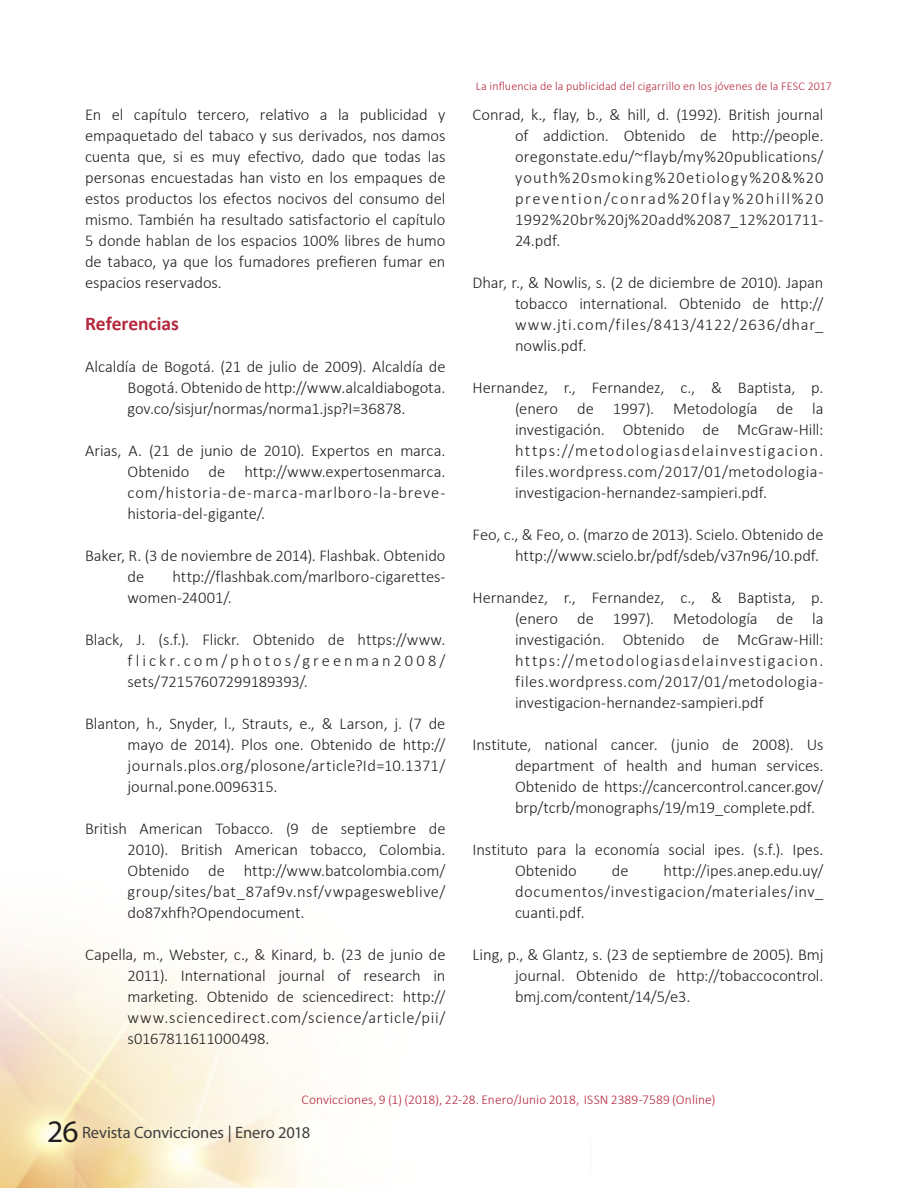
<style>
.page{position:relative;width:918px;height:1188px;background:#fff}
.page>*{position:absolute;margin:0;border:0;box-sizing:border-box;transform-origin:0 0}
.sub{font:700 19.5px "Calibri";color:#b5283e}
.Referencias{font:300 16.5px/21px "Calibri";color:#231f20;text-align:justify}
.Sub2{font:300 16.5px/21px "Calibri";letter-spacing:-.005em;color:#231f20;text-align:justify}
.t1{font:16.5px "Myriad Pro";letter-spacing:-.005em;color:#3e3e3f}
.Sub2-2{font:300 13.5px "Calibri";letter-spacing:.005em;color:#b5283e}
.titulo{font:300 12px "Calibri";letter-spacing:.01em;color:#b5283e}
.s1{font-size:31.5px;color:#231f20}
</style>
<div class="page">
<img style="left:0;top:936px;width:311px;height:252px">
<p class="Sub2" style="left:85px;top:104px;width:362px">En el capítulo tercero, relativo a la publicidad y empaquetado del tabaco y sus derivados, nos damos cuenta que, si es muy efectivo, dado que todas las personas encuestadas han visto en los empaques de estos productos los efectos nocivos del consumo del mismo. También ha resultado satisfactorio el capítulo 5 donde hablan de los espacios 100% libres de humo de tabaco, ya que los fumadores prefieren fumar en espacios reservados.</p>
<p class="sub" style="left:85px;top:311px;width:95px">Referencias</p>
<p class="Referencias" style="left:128px;top:356px;width:319px;text-indent:-43px">Alcaldía de Bogotá. (21 de julio de 2009). Alcaldía de Bogotá. Obtenido de http://www.alcaldiabogota. gov.co/sisjur/normas/norma1.jsp?I=36878.</p>
<p class="Referencias" style="left:128px;top:440px;width:319px;text-indent:-43px">Arias, A. (21 de junio de 2010). Expertos en marca.<br>Obtenido de http://www.expertosenmarca. com/historia-de-marca-marlboro-la-breve&shy;historia-del-gigante/.</p>
<p class="Referencias" style="left:128px;top:545px;width:319px;text-indent:-43px">Baker, R. (3 de noviembre de 2014). Flashbak. Obtenido de</p>
<p class="Referencias" style="left:128px;top:566px;width:319px;text-indent:45px">http://flashbak.com/marlboro-cigarettes&shy;women-24001/.</p>
<p class="Referencias" style="left:128px;top:629px;width:319px;text-indent:-43px">Black, J. (s.f.). Flickr. Obtenido de https://www. flickr.com/photos/greenman2008/ sets/72157607299189393/.</p>
<p class="Referencias" style="left:128px;top:713px;width:319px;text-indent:-43px">Blanton, h., Snyder, l., Strauts, e., &amp; Larson, j. (7 de mayo de 2014). Plos one. Obtenido de http:// journals.plos.org/plosone/article?Id=10.1371/ journal.pone.0096315.</p>
<p class="Referencias" style="left:128px;top:818px;width:319px;text-indent:-43px">British American Tobacco. (9 de septiembre de 2010). British American tobacco, Colombia.<br>Obtenido de http://www.batcolombia.com/ group/sites/bat_87af9v.nsf/vwpagesweblive/ do87xhfh?Opendocument.</p>
<p class="Referencias" style="left:128px;top:944px;width:319px;text-indent:-43px">Capella, m., Webster, c., &amp; Kinard, b. (23 de junio de 2011). International journal of research in marketing. Obtenido de sciencedirect: http:// www.sciencedirect.com/science/article/pii/ s0167811611000498.</p>
<p class="titulo" style="left:476px;top:79px;width:357px">La influencia de la publicidad del cigarrillo en los jóvenes de la FESC 2017</p>
<p class="Referencias" style="left:515px;top:104px;width:310px;text-indent:-43px">Conrad, k., flay, b., &amp; hill, d. (1992). British journal of addiction. Obtenido de http://people. oregonstate.edu/~flayb/my%20publications/ youth%20smoking%20etiology%20&amp;%20 prevention/conrad%20flay%20hill%20<br>1992%20br%20j%20add%2087_12%201711- 24.pdf.</p>
<p class="Referencias" style="left:515px;top:272px;width:310px;text-indent:-43px">Dhar, r., &amp; Nowlis, s. (2 de diciembre de 2010). Japan tobacco international. Obtenido de http:// www.jti.com/files/8413/4122/2636/dhar_ nowlis.pdf.</p>
<p class="Referencias" style="left:515px;top:377px;width:310px;text-indent:-43px">Hernandez, r., Fernandez, c., &amp; Baptista, p. (enero de 1997). Metodología de la investigación. Obtenido de McGraw-Hill: https://metodologiasdelainvestigacion. files.wordpress.com/2017/01/metodologia&shy;investigacion-hernandez-sampieri.pdf.</p>
<p class="Referencias" style="left:472px;top:524px;width:352px;text-align:right">Feo, c., &amp; Feo, o. (marzo de 2013). Scielo. Obtenido de http://www.scielo.br/pdf/sdeb/v37n96/10.pdf.</p>
<p class="Referencias" style="left:515px;top:587px;width:310px;text-indent:-43px">Hernandez, r., Fernandez, c., &amp; Baptista, p. (enero de 1997). Metodología de la investigación. Obtenido de McGraw-Hill: https://metodologiasdelainvestigacion. files.wordpress.com/2017/01/metodologia&shy;investigacion-hernandez-sampieri.pdf</p>
<p class="Referencias" style="left:515px;top:734px;width:310px;text-indent:-43px">Institute, national cancer. (junio de 2008). Us department of health and human services.<br>Obtenido de https://cancercontrol.cancer.gov/ brp/tcrb/monographs/19/m19_complete.pdf.</p>
<p class="Referencias" style="left:515px;top:839px;width:310px;text-indent:-43px">Instituto para la economía social ipes. (s.f.). Ipes.<br>Obtenido</p>
<p class="Referencias" style="left:515px;top:860px;width:310px;text-indent:149px">http://ipes.anep.edu.uy/ documentos/investigacion/materiales/inv_ cuanti.pdf.</p>
<p class="Referencias" style="left:515px;top:944px;width:310px;text-indent:-43px">Ling, p., &amp; Glantz, s. (23 de septiembre de 2005). Bmj journal. Obtenido de http://tobaccocontrol. bmj.com/content/14/5/e3.</p>
<p class="Referencias" style="left:612px;top:860px;width:18px">de</p>
<p class="Sub2-2" style="left:302px;top:1091px;width:415px">Convicciones, 9 (1) (2018), 22-28. Enero/Junio 2018, ISSN 2389-7589 (Online)</p>
<p class="t1" style="left:47px;top:1122px;width:264px"><span class="s1">26</span> Revista Convicciones | Enero 2018</p>
</div>
